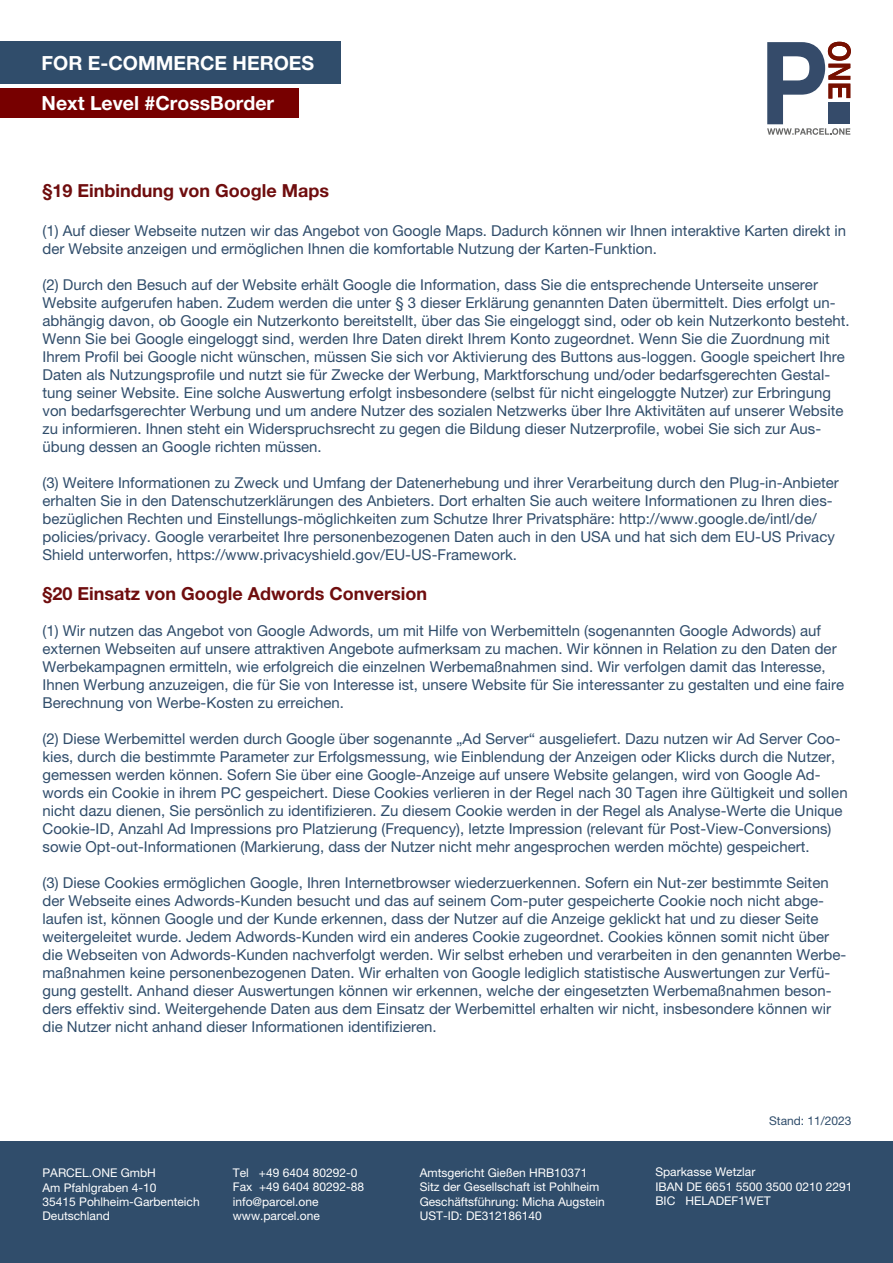
<style>
.page{position:relative;width:893px;height:1263px;background:#fff}
.page>*{position:absolute;margin:0;border:0;box-sizing:border-box;transform-origin:0 0}
.t1{font:700 19.5px "Helvetica Neue LT Pro";color:#fff}
.t2{font:700 18px "Helvetica Neue LT Pro";color:#6f0d0e}
.t3{font:15px/18px "Helvetica Neue LT Pro";color:#304d6b}
.t4{font:12px/14.4px "Helvetica Neue LT Pro";color:#fff}
.t5{font:12px "Helvetica Neue LT Pro";color:#304d6b}
</style>
<div class="page">
<div style="left:0;top:1141px;width:893px;height:122px;background:#304d6b"></div>
<div style="left:0;top:42px;width:341px;height:42px;background:#304d6b"></div>
<div style="left:0;top:88px;width:298px;height:30px;background:#700"></div>
<svg style="left:767px;top:42px;width:84px;height:93px"></svg>
<div style="left:828px;top:102px;width:22px;height:22px;background:#354b6a"></div>
<p class="t1" style="left:42px;top:51px;width:274px">FOR E-COMMERCE HEROES</p>
<p class="t1" style="left:42px;top:91px;width:234px">Next Level #CrossBorder</p>
<p class="t2" style="left:43px;top:179px;width:288px">§19 Einbindung von Google Maps</p>
<p class="t3" style="left:43px;top:222px;width:805px">(1) Auf dieser Webseite nutzen wir das Angebot von Google Maps. Dadurch können wir Ihnen interaktive Karten direkt in der Website anzeigen und ermöglichen Ihnen die komfortable Nutzung der Karten-Funktion.</p>
<p class="t3" style="left:43px;top:276px;width:809px">(2) Durch den Besuch auf der Website erhält Google die Information, dass Sie die entsprechende Unterseite unserer Website aufgerufen haben. Zudem werden die unter § 3 dieser Erklärung genannten Daten übermittelt. Dies erfolgt un&shy;abhängig davon, ob Google ein Nutzerkonto bereitstellt, über das Sie eingeloggt sind, oder ob kein Nutzerkonto besteht.<br>Wenn Sie bei Google eingeloggt sind, werden Ihre Daten direkt Ihrem Konto zugeordnet. Wenn Sie die Zuordnung mit Ihrem Profil bei Google nicht wünschen, müssen Sie sich vor Aktivierung des Buttons aus-loggen. Google speichert Ihre Daten als Nutzungsprofile und nutzt sie für Zwecke der Werbung, Marktforschung und/oder bedarfsgerechten Gestal&shy;tung seiner Website. Eine solche Auswertung erfolgt insbesondere (selbst für nicht eingeloggte Nutzer) zur Erbringung von bedarfsgerechter Werbung und um andere Nutzer des sozialen Netzwerks über Ihre Aktivitäten auf unserer Website zu informieren. Ihnen steht ein Widerspruchsrecht zu gegen die Bildung dieser Nutzerprofile, wobei Sie sich zur Aus&shy;übung dessen an Google richten müssen.</p>
<p class="t3" style="left:43px;top:474px;width:798px">(3) Weitere Informationen zu Zweck und Umfang der Datenerhebung und ihrer Verarbeitung durch den Plug-in-Anbieter erhalten Sie in den Datenschutzerklärungen des Anbieters. Dort erhalten Sie auch weitere Informationen zu Ihren dies&shy;bezüglichen Rechten und Einstellungs-möglichkeiten zum Schutze Ihrer Privatsphäre: http://www.google.de/intl/de/ policies/privacy. Google verarbeitet Ihre personenbezogenen Daten auch in den USA und hat sich dem EU-US Privacy Shield unterworfen, https://www.privacyshield.gov/EU-US-Framework.</p>
<p class="t2" style="left:43px;top:582px;width:386px">§20 Einsatz von Google Adwords Conversion</p>
<p class="t3" style="left:43px;top:621px;width:803px">(1) Wir nutzen das Angebot von Google Adwords, um mit Hilfe von Werbemitteln (sogenannten Google Adwords) auf externen Webseiten auf unsere attraktiven Angebote aufmerksam zu machen. Wir können in Relation zu den Daten der Werbekampagnen ermitteln, wie erfolgreich die einzelnen Werbemaßnahmen sind. Wir verfolgen damit das Interesse, Ihnen Werbung anzuzeigen, die für Sie von Interesse ist, unsere Website für Sie interessanter zu gestalten und eine faire Berechnung von Werbe-Kosten zu erreichen.</p>
<p class="t3" style="left:43px;top:729px;width:807px">(2) Diese Werbemittel werden durch Google über sogenannte „Ad Server“ ausgeliefert. Dazu nutzen wir Ad Server Coo&shy;kies, durch die bestimmte Parameter zur Erfolgsmessung, wie Einblendung der Anzeigen oder Klicks durch die Nutzer, gemessen werden können. Sofern Sie über eine Google-Anzeige auf unsere Website gelangen, wird von Google Ad&shy;words ein Cookie in ihrem PC gespeichert. Diese Cookies verlieren in der Regel nach 30 Tagen ihre Gültigkeit und sollen nicht dazu dienen, Sie persönlich zu identifizieren. Zu diesem Cookie werden in der Regel als Analyse-Werte die Unique Cookie-ID, Anzahl Ad Impressions pro Platzierung (Frequency), letzte Impression (relevant für Post-View-Conversions) sowie Opt-out-Informationen (Markierung, dass der Nutzer nicht mehr angesprochen werden möchte) gespeichert.</p>
<p class="t3" style="left:43px;top:873px;width:805px">(3) Diese Cookies ermöglichen Google, Ihren Internetbrowser wiederzuerkennen. Sofern ein Nut-zer bestimmte Seiten der Webseite eines Adwords-Kunden besucht und das auf seinem Com-puter gespeicherte Cookie noch nicht abge&shy;laufen ist, können Google und der Kunde erkennen, dass der Nutzer auf die Anzeige geklickt hat und zu dieser Seite weitergeleitet wurde. Jedem Adwords-Kunden wird ein anderes Cookie zugeordnet. Cookies können somit nicht über die Webseiten von Adwords-Kunden nachverfolgt werden. Wir selbst erheben und verarbeiten in den genannten Werbe&shy;maßnahmen keine personenbezogenen Daten. Wir erhalten von Google lediglich statistische Auswertungen zur Verfü&shy;gung gestellt. Anhand dieser Auswertungen können wir erkennen, welche der eingesetzten Werbemaßnahmen beson&shy;ders effektiv sind. Weitergehende Daten aus dem Einsatz der Werbemittel erhalten wir nicht, insbesondere können wir die Nutzer nicht anhand dieser Informationen identifizieren.</p>
<p class="t5" style="left:769px;top:1114px;width:84px">Stand: 11/2023</p>
<p class="t4" style="left:43px;top:1165px;width:159px">PARCEL.ONE GmbH<br>Am Pfahlgraben 4-10<br>35415 Pohlheim-Garbenteich<br>Deutschland</p>
<p class="t4" style="left:233px;top:1165px;width:133px">Tel +49 6404 80292-0<br>Fax +49 6404 80292-88 info@parcel.one www.parcel.one</p>
<p class="t4" style="left:420px;top:1165px;width:187px">Amtsgericht Gießen HRB10371<br>Sitz der Gesellschaft ist Pohlheim<br>Geschäftsführung: Micha Augstein<br>UST-ID: DE312186140</p>
<p class="t4" style="left:655px;top:1164px;width:199px">Sparkasse Wetzlar<br>IBAN DE 6651 5500 3500 0210 2291<br>BIC HELADEF1WET</p>
</div>
